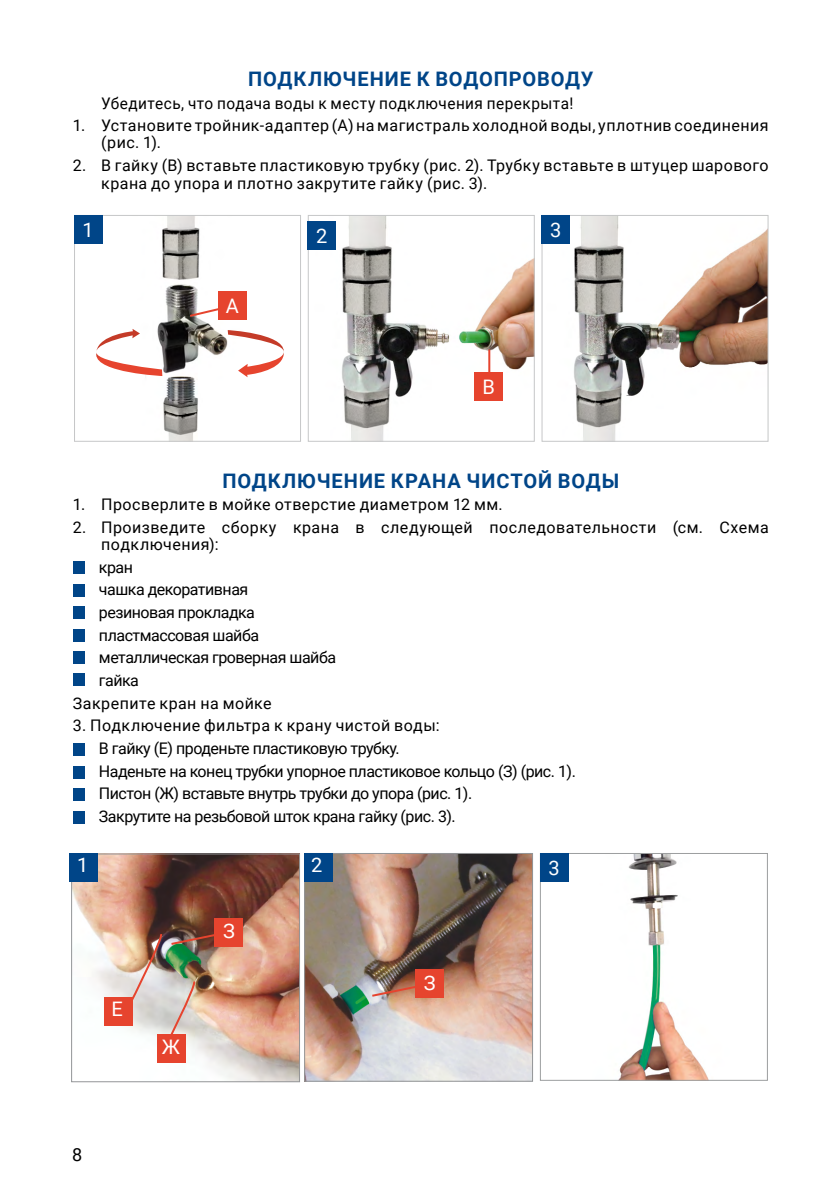
<style>
.page{position:relative;width:840px;height:1191px;background:#fff}
.page>*{position:absolute;margin:0;border:0;box-sizing:border-box;transform-origin:0 0}
.t1{font:700 20px "Roboto";letter-spacing:.045em;color:#004588}
.t2{font:20px "Roboto";color:#fff}
.t3{font:18px "Roboto";color:#000}
.t4{font:16px/17px "Roboto";letter-spacing:.025em;color:#000}
.t5{font:16px/22.6px "Roboto";letter-spacing:-.03em;color:#000}
.t6{font:16px "Roboto";letter-spacing:.025em;color:#000;scale:.96 1}
</style>
<div class="page">
<img style="left:73px;top:855px;width:225px;height:225px">
<div style="left:71px;top:853px;width:229px;height:229px;border:1px solid #939597"></div>
<img style="left:306px;top:855px;width:224px;height:224px">
<div style="left:304px;top:853px;width:228px;height:228px;border:1px solid #939597"></div>
<div style="left:304px;top:853px;width:29px;height:28px;background:#004588"></div>
<svg style="left:370px;top:984px;width:45px;height:14px"></svg>
<div style="left:415px;top:969px;width:28px;height:29px;background:#e6442e"></div>
<div style="left:214px;top:918px;width:29px;height:28px;background:#e6442e"></div>
<div style="left:70px;top:853px;width:28px;height:29px;background:#004588"></div>
<div style="left:105px;top:997px;width:28px;height:28px;background:#e6442e"></div>
<img style="left:129px;top:931px;width:89px;height:119px">
<div style="left:157px;top:1034px;width:28px;height:28px;background:#e6442e"></div>
<img style="left:541px;top:855px;width:167px;height:223px">
<div style="left:539px;top:853px;width:228px;height:227px;border:1px solid #9c9e9f"></div>
<div style="left:539px;top:853px;width:29px;height:28px;background:#004588"></div>
<img style="left:543px;top:217px;width:223px;height:223px">
<div style="left:541px;top:215px;width:227px;height:227px;border:1px solid #c6c7c8"></div>
<div style="left:541px;top:215px;width:28px;height:28px;background:#004588"></div>
<img style="left:76px;top:217px;width:172px;height:223px">
<div style="left:74px;top:215px;width:227px;height:227px;border:1px solid #c6c7c8"></div>
<div style="left:74px;top:215px;width:28px;height:28px;background:#004588"></div>
<svg style="left:188px;top:306px;width:30px;height:12px"></svg>
<div style="left:218px;top:291px;width:28px;height:29px;background:#e6442e"></div>
<img style="left:309px;top:217px;width:223px;height:223px">
<div style="left:307px;top:215px;width:227px;height:227px;border:1px solid #c6c7c8"></div>
<div style="left:307px;top:221px;width:29px;height:28px;background:#004588"></div>
<div style="left:474px;top:372px;width:28px;height:29px;background:#e6442e"></div>
<svg style="left:96px;top:329px;width:66px;height:47px"></svg>
<svg style="left:227px;top:330px;width:57px;height:47px"></svg>
<hr style="left:488px;top:349px;width:2px;height:25px;background:#e6442e">
<div style="left:73px;top:562px;width:11px;height:12px;background:#004588"></div>
<div style="left:73px;top:744px;width:11px;height:12px;background:#004588"></div>
<div style="left:73px;top:584px;width:11px;height:12px;background:#004588"></div>
<div style="left:73px;top:766px;width:11px;height:12px;background:#004588"></div>
<div style="left:73px;top:606px;width:11px;height:13px;background:#004588"></div>
<div style="left:73px;top:788px;width:11px;height:12px;background:#004588"></div>
<div style="left:73px;top:629px;width:11px;height:12px;background:#004588"></div>
<div style="left:73px;top:811px;width:11px;height:12px;background:#004588"></div>
<div style="left:73px;top:651px;width:11px;height:12px;background:#004588"></div>
<div style="left:73px;top:674px;width:11px;height:12px;background:#004588"></div>
<p class="t1" style="left:248px;top:65px;width:346px">ПОДКЛЮЧЕНИЕ К ВОДОПРОВОДУ</p>
<p class="t6" style="left:101px;top:92px;width:493px">Убедитесь, что подача воды к месту подключения перекрыта!</p>
<p class="t4" style="left:101px;top:117px;width:668px;text-indent:-28px">1. Установите тройник-адаптер (А) на магистраль холодной воды, уплотнив соединения (рис. 1).</p>
<p class="t4" style="left:101px;top:156px;width:668px;line-height:18px;text-indent:-28px">2. В гайку (В) вставьте пластиковую трубку (рис. 2). Трубку вставьте в штуцер шарового крана до упора и плотно закрутите гайку (рис. 3).</p>
<p class="t2" style="left:82px;top:215px;width:13px">1</p>
<p class="t2" style="left:549px;top:215px;width:13px">3</p>
<p class="t2" style="left:316px;top:221px;width:13px">2</p>
<p class="t2" style="left:225px;top:292px;width:15px">А</p>
<p class="t2" style="left:482px;top:373px;width:14px">В</p>
<p class="t1" style="left:222px;top:466px;width:398px">ПОДКЛЮЧЕНИЕ КРАНА ЧИСТОЙ ВОДЫ</p>
<p class="t4" style="left:73px;top:495px;width:431px">1. Просверлите в мойке отверстие диаметром 12 мм.</p>
<p class="t4" style="left:101px;top:518px;width:668px;text-indent:-28px">2. Произведите сборку крана в следующей последовательности (см. Схема подключения):</p>
<p class="t4" style="left:99px;top:558px;width:36px">кран</p>
<p class="t5" style="left:99px;top:578px;width:151px">чашка декоративная</p>
<p class="t5" style="left:99px;top:600px;width:157px">резиновая прокладка</p>
<p class="t5" style="left:99px;top:623px;width:162px">пластмассовая шайба</p>
<p class="t5" style="left:99px;top:646px;width:238px">металлическая гроверная шайба</p>
<p class="t4" style="left:99px;top:671px;width:42px">гайка</p>
<p class="t4" style="left:73px;top:694px;width:200px">Закрепите кран на мойке</p>
<p class="t5" style="left:99px;top:714px;width:478px;text-indent:-26px">3. Подключение фильтра к крану чистой воды:<br>В гайку (Е) проденьте пластиковую трубку.<br>Наденьте на конец трубки упорное пластиковое кольцо (З) (рис. 1).<br>Пистон (Ж) вставьте внутрь трубки до упора (рис. 1).<br>Закрутите на резьбовой шток крана гайку (рис. 3).</p>
<p class="t2" style="left:77px;top:851px;width:13px">1</p>
<p class="t2" style="left:111px;top:995px;width:13px">Е</p>
<p class="t3" style="left:72px;top:1141px;width:12px">8</p>
<p class="t2" style="left:162px;top:1032px;width:20px">Ж</p>
<p class="t2" style="left:223px;top:917px;width:13px">З</p>
<p class="t2" style="left:311px;top:851px;width:13px">2</p>
<p class="t2" style="left:423px;top:969px;width:13px">З</p>
<p class="t2" style="left:548px;top:853px;width:13px">3</p>
</div>
